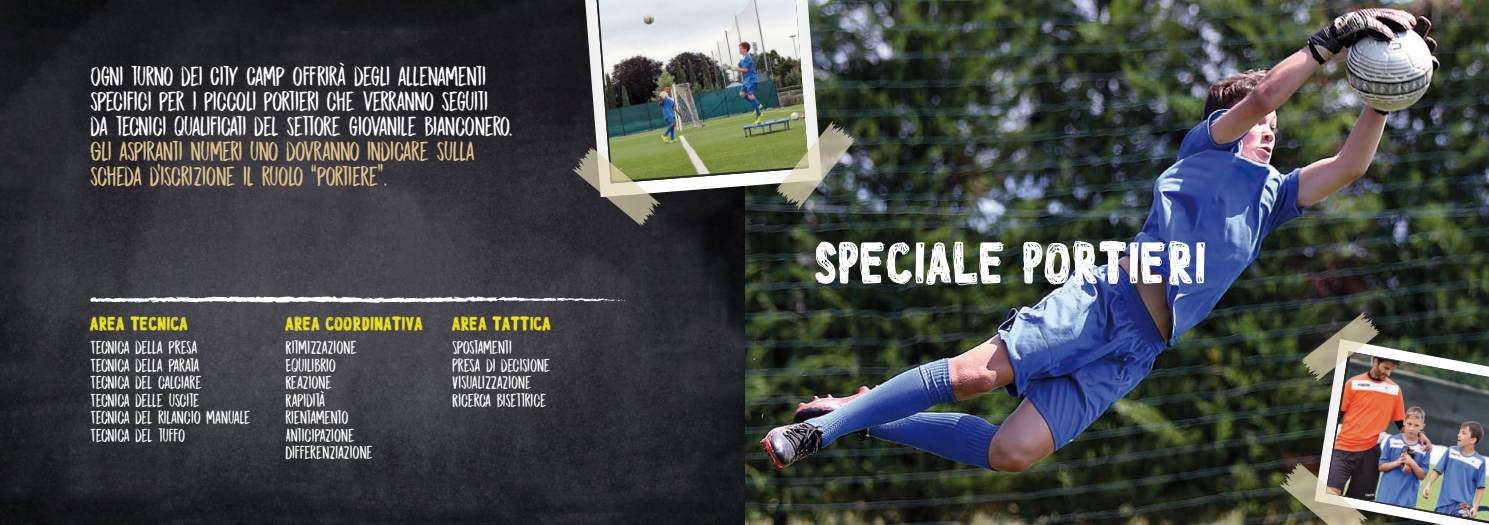
<style>
.page{position:relative;width:1489px;height:525px;background:#fff}
.page>*{position:absolute;margin:0;border:0;box-sizing:border-box;transform-origin:0 0}
.t1{font:56.25px "License Pl 8";color:#fff}
.t2{font:27.5px/25px "DK Midnight Chalker";letter-spacing:-.04em;color:#fff}
.t3{font:27.5px/25px "DK Midnight Chalker";letter-spacing:-.04em;color:#e0c18a}
.t4{font:18.75px/17.5px "DK Midnight Chalker";letter-spacing:-.03em;color:#fff}
.t5{font:18.38px "License Pl 8";color:#ede31d}
</style>
<div class="page">
<img style="left:0;top:0;width:1488px;height:524px">
<svg style="left:585px;top:0;width:236px;height:197px"></svg>
<img style="left:598px;top:0;width:210px;height:181px">
<svg style="left:572px;top:146px;width:89px;height:81px"></svg>
<img style="left:775px;top:120px;width:80px;height:90px">
<img style="left:1279px;top:311px;width:209px;height:213px">
<svg style="left:89px;top:296px;width:536px;height:7px"></svg>
<h2 class="t2" style="left:90px;top:64px;width:424px">OGNI TURNO DEI CITY CAMP OFFRIRÀ DEGLI ALLENAMENTI<br>SPECIFICI PER I PICCOLI PORTIERI CHE VERRANNO SEGUITI<br>DA TECNICI QUALIFICATI DEL SETTORE GIOVANILE BIANCONERO.</h2>
<h2 class="t3" style="left:90px;top:139px;width:386px">GLI ASPIRANTI NUMERI UNO DOVRANNO INDICARE SULLA<br>SCHEDA D’ISCRIZIONE IL RUOLO “PORTIERE”.</h2>
<p class="t5" style="left:90px;top:315px;width:99px">AREA TECNICA</p>
<p class="t4" style="left:90px;top:338px;width:162px">TECNICA DELLA PRESA<br>TECNICA DELLA PARATA<br>TECNICA DEL CALCIARE<br>TECNICA DELLE USCITE<br>TECNICA DEL RILANCIO MANUALE<br>TECNICA DEL TUFFO</p>
<p class="t5" style="left:285px;top:315px;width:139px">AREA COORDINATIVA</p>
<p class="t4" style="left:285px;top:338px;width:89px">RITMIZZAZIONE<br>EQUILIBRIO<br>REAZIONE<br>RAPIDITÀ<br>RIENTAMENTO<br>ANTICIPAZIONE<br>DIFFERENZIAZIONE</p>
<p class="t5" style="left:452px;top:315px;width:101px">AREA TATTICA</p>
<p class="t4" style="left:452px;top:338px;width:100px">SPOSTAMENTI<br>PRESA DI DECISIONE<br>VISUALIZZAZIONE<br>RICERCA BISETTRICE</p>
<h1 class="t1" style="left:815px;top:237px;width:393px">SPECIALE PORTIERI</h1>
</div>
